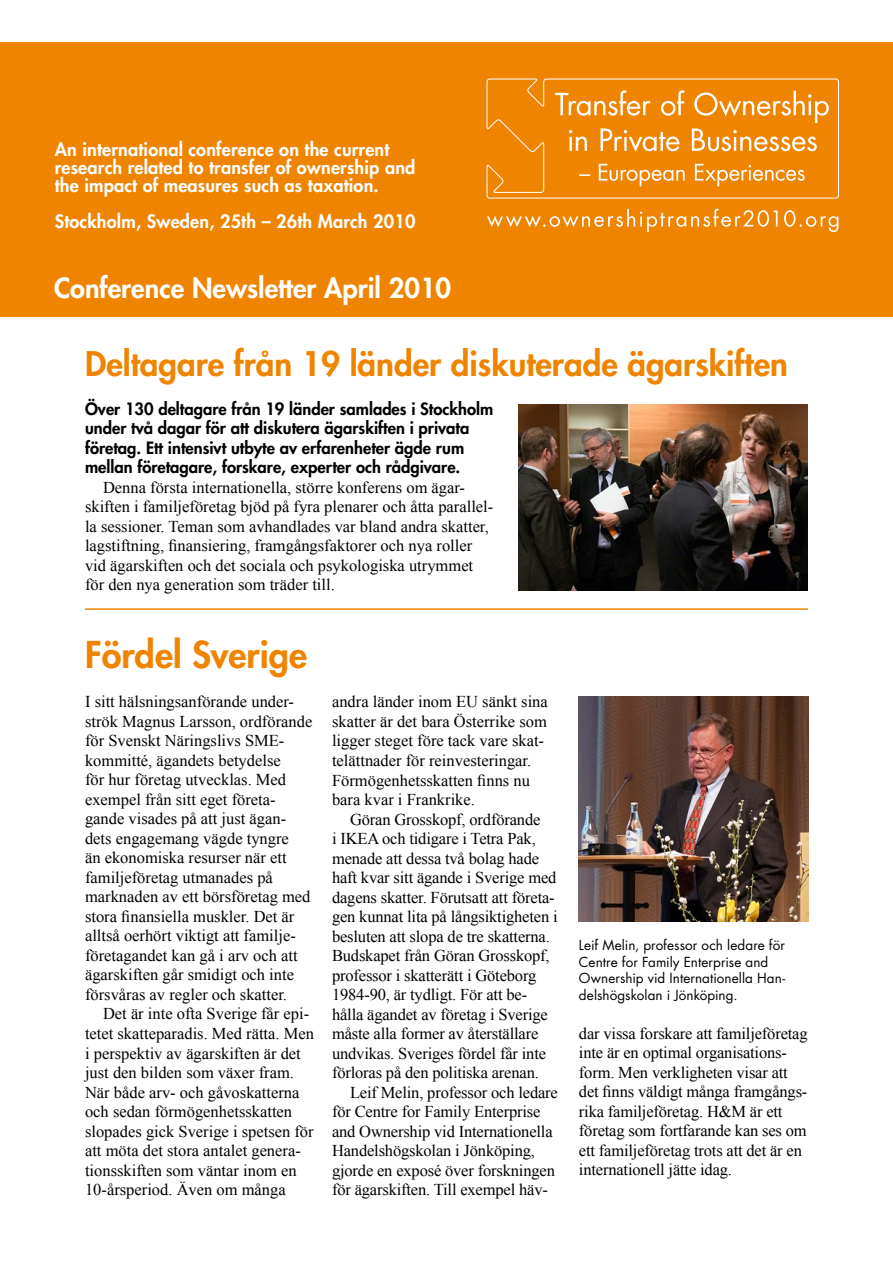
<style>
.page{position:relative;width:893px;height:1263px;background:#fff}
.page>*{position:absolute;margin:0;border:0;box-sizing:border-box;transform-origin:0 0}
.t1{font:800 36px "Futura Std";color:#ef8400}
.t2{font:800 33px "Futura Std";color:#ef8400}
.t3{font:800 27px "Futura Std";color:#fff}
.t4{font:800 18px/18px "Futura Std";letter-spacing:.01em;color:#fff}
.t5{font:16.5px/19.5px "Times New Roman";color:#000}
.t6{font:800 16.5px/19.5px "Futura Std";color:#000}
.t7{font:13.5px/16.5px "Futura Std";letter-spacing:.005em;color:#000}
</style>
<div class="page">
<div style="left:0;top:43px;width:893px;height:274px;background:#ef8400"></div>
<svg style="left:486px;top:79px;width:353px;height:120px"></svg>
<svg style="left:487px;top:209px;width:351px;height:23px"></svg>
<hr style="left:85px;top:608px;width:723px;height:2px;background:#ef8400">
<img style="left:579px;top:696px;width:230px;height:226px">
<img style="left:519px;top:404px;width:289px;height:187px">
<p class="t4" style="left:55px;top:140px;width:362px">An international conference on the current research related to transfer of ownership and the impact of measures such as taxation.</p>
<p class="t4" style="left:55px;top:212px;width:362px">Stockholm, Sweden, 25th – 26th March 2010</p>
<h3 class="t3" style="left:54px;top:271px;width:399px">Conference Newsletter April 2010</h3>
<h2 class="t2" style="left:85px;top:343px;width:704px">Deltagare från 19 länder diskuterade ägarskiften</h2>
<p class="t6" style="left:85px;top:399px;width:410px">Över 130 deltagare från 19 länder samlades i Stockholm under två dagar för att diskutera ägarskiften i privata företag. Ett intensivt utbyte av erfarenheter ägde rum mellan företagare, forskare, experter och rådgivare.</p>
<p class="t5" style="left:85px;top:477px;width:410px;text-indent:18px">Denna första internationella, större konferens om ägar&shy;skiften i familjeföretag bjöd på fyra plenarer och åtta parallel&shy;la sessioner. Teman som avhandlades var bland andra skatter, lagstiftning, finansiering, framgångsfaktorer och nya roller vid ägarskiften och det sociala och psykologiska utrymmet för den nya generation som träder till.</p>
<h1 class="t1" style="left:85px;top:632px;width:224px">Fördel Sverige</h1>
<p class="t5" style="left:85px;top:692px;width:229px">I sitt hälsningsanförande under&shy;strök Magnus Larsson, ordförande för Svenskt Näringslivs SME&shy;kommitté, ägandets betydelse<br>för hur företag utvecklas. Med exempel från sitt eget företa&shy;gande visades på att just ägan&shy;dets engagemang vägde tyngre<br>än ekonomiska resurser när ett familjeföretag utmanades på marknaden av ett börsföretag med stora finansiella muskler. Det är alltså oerhört viktigt att familje&shy;företagandet kan gå i arv och att ägarskiften går smidigt och inte försvåras av regler och skatter.</p>
<p class="t5" style="left:85px;top:1004px;width:230px;text-indent:18px">Det är inte ofta Sverige får epi&shy;tetet skatteparadis. Med rätta. Men i perspektiv av ägarskiften är det just den bilden som växer fram.<br>När både arv- och gåvoskatterna och sedan förmögenhetsskatten slopades gick Sverige i spetsen för att möta det stora antalet genera&shy;tionsskiften som väntar inom en<br>10-årsperiod. Även om många</p>
<p class="t5" style="left:332px;top:692px;width:217px">andra länder inom EU sänkt sina skatter är det bara Österrike som ligger steget före tack vare skat&shy;telättnader för reinvesteringar.<br>Förmögenhetsskatten finns nu bara kvar i Frankrike.</p>
<p class="t5" style="left:332px;top:809px;width:227px;text-indent:18px">Göran Grosskopf, ordförande<br>i IKEA och tidigare i Tetra Pak, menade att dessa två bolag hade haft kvar sitt ägande i Sverige med dagens skatter. Förutsatt att företa&shy;gen kunnat lita på långsiktigheten i besluten att slopa de tre skatterna.<br>Budskapet från Göran Grosskopf, professor i skatterätt i Göteborg 1984-90, är tydligt. För att be&shy;hålla ägandet av företag i Sverige måste alla former av återställare undvikas. Sveriges fördel får inte förloras på den politiska arenan.</p>
<p class="t5" style="left:332px;top:1082px;width:227px;text-indent:18px">Leif Melin, professor och ledare för Centre for Family Enterprise and Ownership vid Internationella Handelshögskolan i Jönköping, gjorde en exposé över forskningen för ägarskiften. Till exempel häv-</p>
<p class="t7" style="left:579px;top:937px;width:208px">Leif Melin, professor och ledare för Centre for Family Enterprise and Ownership vid Internationella Han&shy;delshögskolan i Jönköping.</p>
<p class="t5" style="left:579px;top:1023px;width:230px">dar vissa forskare att familjeföretag inte är en optimal organisations&shy;form. Men verkligheten visar att det finns väldigt många framgångs&shy;rika familjeföretag. H&amp;M är ett företag som fortfarande kan ses om ett familjeföretag trots att det är en internationell jätte idag.</p>
</div>
